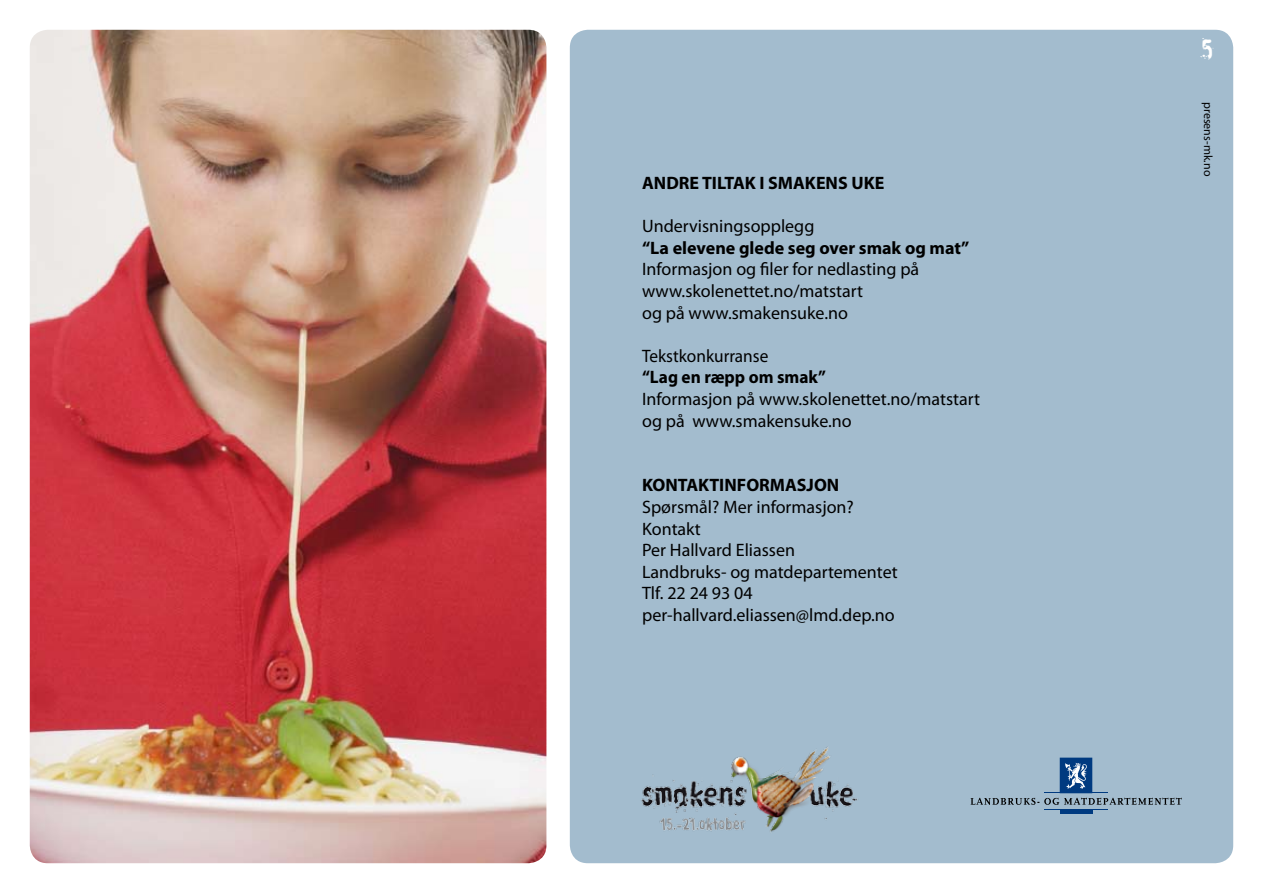
<style>
.page{position:relative;width:1263px;height:893px;background:#fff}
.page>*{position:absolute;margin:0;border:0;box-sizing:border-box;transform-origin:0 0}
.t1{font:26.55px "Linotype Russisch Brot Eat One";color:#fff}
.t2{font:18px/21.6px "Myriad Pro";color:#000}
.t3{font:700 18px "Myriad Pro";color:#000}
.t4{font:700 18px "Myriad Pro";color:#000;scale:.96 1}
.t5{font:18px "Myriad Pro";color:#000;scale:.96 1}
.t6{font:12px "Myriad Pro";color:#000}
</style>
<div class="page">
<div style="left:570px;top:30px;width:663px;height:833px;background:#a3bcce;border-radius:18px"></div>
<img style="left:30px;top:30px;width:516px;height:833px;border-radius:18px">
<hr style="left:1045px;top:809px;width:63px;height:1px;background:#003a80">
<hr style="left:1060px;top:809px;width:32px;height:4px;background:#003a80">
<hr style="left:1045px;top:793px;width:63px;height:1px;background:#003a80">
<div style="left:1060px;top:758px;width:32px;height:35px;background:#003a80"></div>
<svg style="left:1065px;top:763px;width:22px;height:26px"></svg>
<svg style="left:971px;top:798px;width:211px;height:7px"></svg>
<img style="left:641px;top:747px;width:216px;height:85px">
<p class="t3" style="left:642px;top:171px;width:244px">ANDRE TILTAK I SMAKENS UKE</p>
<p class="t2" style="left:642px;top:215px;width:174px">Undervisningsopplegg</p>
<p class="t3" style="left:642px;top:236px;width:329px">“La elevene glede seg over smak og mat”</p>
<p class="t2" style="left:642px;top:258px;width:279px">Informasjon og filer for nedlasting på www.skolenettet.no/matstart<br>og på www.smakensuke.no</p>
<p class="t5" style="left:642px;top:345px;width:133px">Tekstkonkurranse</p>
<p class="t4" style="left:642px;top:365px;width:193px">“Lag en ræpp om smak”</p>
<p class="t2" style="left:642px;top:388px;width:339px">Informasjon på www.skolenettet.no/matstart og på www.smakensuke.no</p>
<p class="t3" style="left:642px;top:473px;width:199px">KONTAKTINFORMASJON</p>
<p class="t2" style="left:642px;top:496px;width:257px">Spørsmål? Mer informasjon?<br>Kontakt<br>Per Hallvard Eliassen<br>Landbruks- og matdepartementet<br>Tlf. 22 24 93 04 per-hallvard.eliassen@lmd.dep.no</p>
<h1 class="t1" style="left:1201px;top:30px;width:13px">5</h1>
<p class="t6" style="left:1215px;top:102px;width:76px;rotate:90deg">presens-mk.no</p>
</div>
